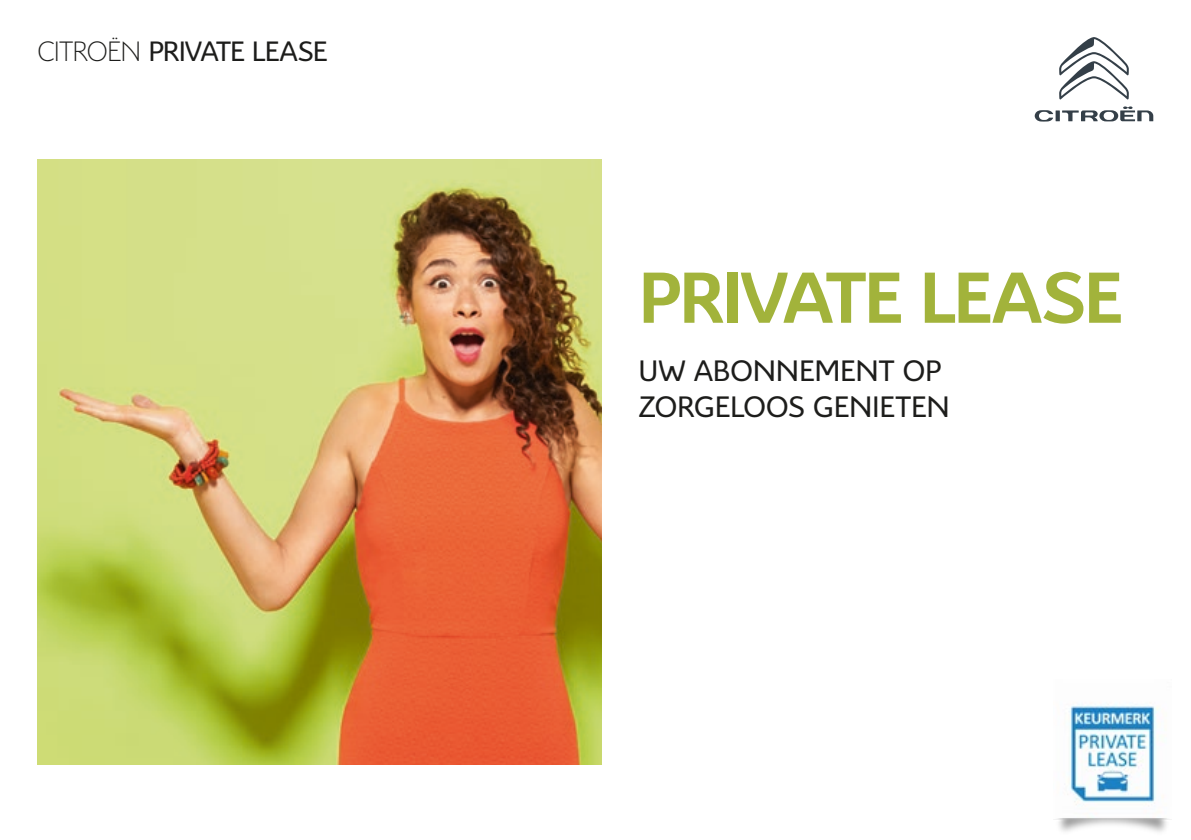
<style>
.page{position:relative;width:1191px;height:840px;background:#fff}
.page>*{position:absolute;margin:0;border:0;box-sizing:border-box;transform-origin:0 0}
.t1{font:700 78px "Citroen";letter-spacing:-.015em;color:#a2b33b}
.t2{font:32px/36px "Citroen";letter-spacing:.015em;color:#1d1d1b}
.t3{font:30.4px "Citroen";letter-spacing:-.01em;color:#1d1d1b}
.s1{font-weight:300}
</style>
<div class="page">
<svg style="left:1034px;top:106px;width:119px;height:15px"></svg>
<svg style="left:1059px;top:37px;width:69px;height:62px"></svg>
<img style="left:38px;top:159px;width:563px;height:605px">
<img style="left:1054px;top:704px;width:117px;height:128px">
<p class="t3" style="left:38px;top:33px;width:291px"><span class="s1">CITROËN</span> PRIVATE LEASE</p>
<h1 class="t1" style="left:639px;top:251px;width:485px">PRIVATE LEASE</h1>
<p class="t2" style="left:639px;top:352px;width:312px">UW ABONNEMENT OP<br>ZORGELOOS GENIETEN</p>
</div>
